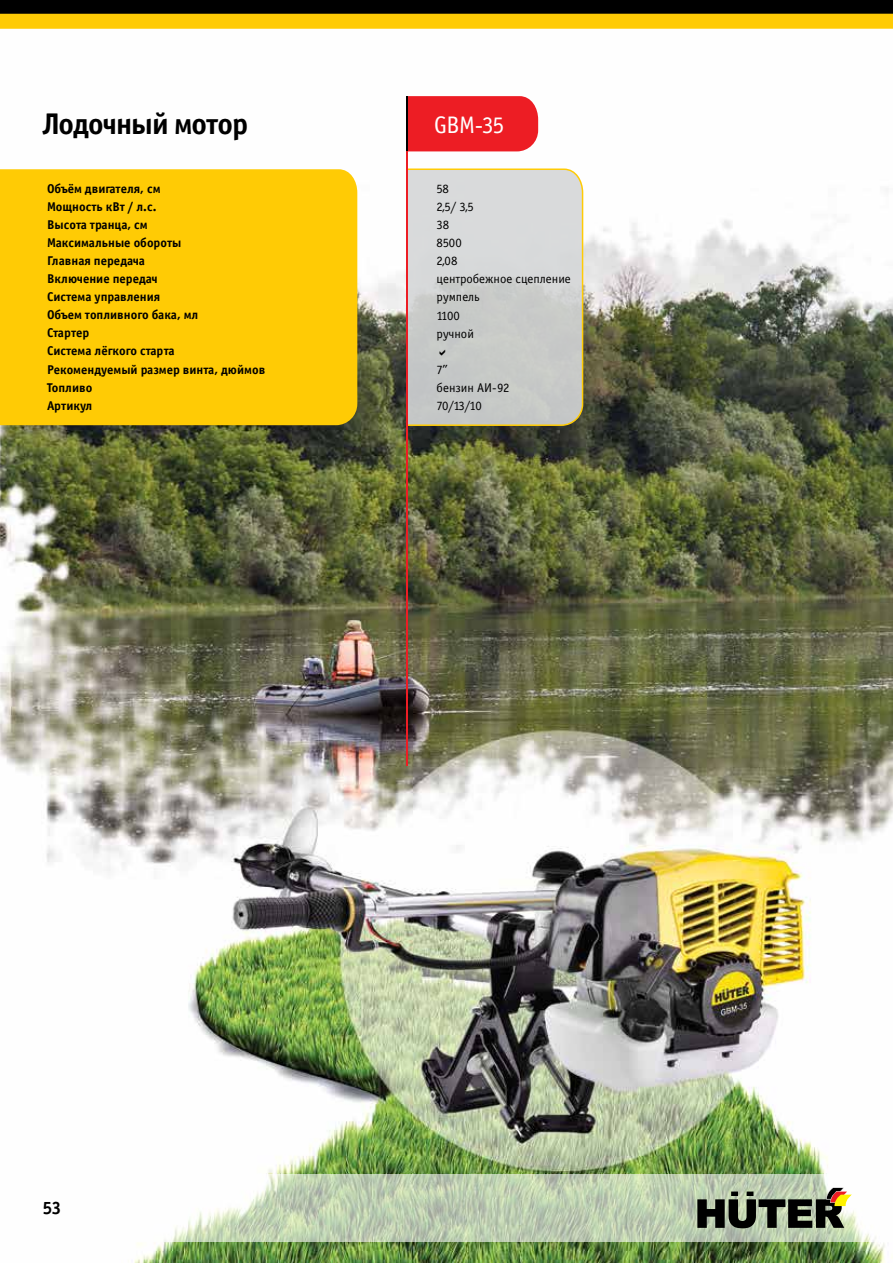
<style>
.page{position:relative;width:893px;height:1263px;background:#fff}
.page>*{position:absolute;margin:0;border:0;box-sizing:border-box;transform-origin:0 0}
.t1{font:30px "Officina Sans Bold C";letter-spacing:-.03em;color:#000}
.t2{font:24px "Officina Sans Book C";color:#fff}
.t3{font:18px "Officina Serif Bold C";color:#000}
.t4{font:12.75px/18.8px "Officina Sans Bold C";color:#000}
.t5{font:12.75px "Officina Sans Book C";color:#000}
</style>
<div class="page">
<img style="left:0;top:117px;width:893px;height:1146px">
<svg style="left:0;top:1174px;width:893px;height:68px"></svg>
<svg style="left:697px;top:1187px;width:155px;height:41px;background:#6f7461"></svg>
<div style="left:0;top:0;width:893px;height:15px;background:#000"></div>
<div style="left:0;top:14px;width:893px;height:15px;background:#ffcb05"></div>
<div style="left:0;top:169px;width:357px;height:256px;background:#ffcb05"></div>
<div style="left:407px;top:96px;width:131px;height:55px;background:#ed1d24"></div>
<hr style="left:406px;top:96px;width:1px;height:55px;background:#000">
<hr style="left:406px;top:151px;width:1px;height:614px;background:#ed1d24">
<svg style="left:407px;top:169px;width:176px;height:256px;background:#d0c5c4"></svg>
<h1 class="t1" style="left:43px;top:107px;width:207px">Лодочный мотор</h1>
<h2 class="t2" style="left:434px;top:112px;width:72px">GBM-35</h2>
<p class="t4" style="left:47px;top:179px;width:118px">Объём двигателя, см³</p>
<p class="t5" style="left:437px;top:182px;width:14px">58</p>
<p class="t4" style="left:47px;top:197px;width:111px">Мощность кВт / л.с.</p>
<p class="t5" style="left:437px;top:200px;width:39px">2,5/ 3,5</p>
<p class="t4" style="left:47px;top:216px;width:102px">Высота транца, см</p>
<p class="t5" style="left:437px;top:218px;width:14px">38</p>
<p class="t4" style="left:47px;top:234px;width:136px">Максимальные обороты</p>
<p class="t5" style="left:437px;top:236px;width:27px">8500</p>
<p class="t4" style="left:47px;top:252px;width:99px">Главная передача</p>
<p class="t5" style="left:437px;top:254px;width:23px">2,08</p>
<p class="t4" style="left:47px;top:270px;width:112px">Включение передач</p>
<p class="t5" style="left:437px;top:272px;width:136px">центробежное сцепление</p>
<p class="t4" style="left:47px;top:288px;width:115px">Система управления</p>
<p class="t5" style="left:437px;top:290px;width:45px">румпель</p>
<p class="t4" style="left:47px;top:306px;width:153px">Объем топливного бака, мл</p>
<p class="t5" style="left:437px;top:308px;width:25px">1100</p>
<p class="t4" style="left:47px;top:324px;width:44px">Стартер</p>
<p class="t5" style="left:437px;top:326px;width:39px">ручной</p>
<p class="t4" style="left:47px;top:342px;width:220px">Система лёгкого старта<br>Рекомендуемый размер винта, дюймов</p>
<p class="t5" style="left:437px;top:363px;width:12px">7’’</p>
<p class="t4" style="left:47px;top:379px;width:47px">Топливо</p>
<p class="t5" style="left:437px;top:381px;width:74px">бензин АИ-92</p>
<p class="t4" style="left:47px;top:397px;width:47px">Артикул</p>
<p class="t5" style="left:437px;top:399px;width:47px">70/13/10</p>
<h3 class="t3" style="left:43px;top:1198px;width:20px">53</h3>
</div>
